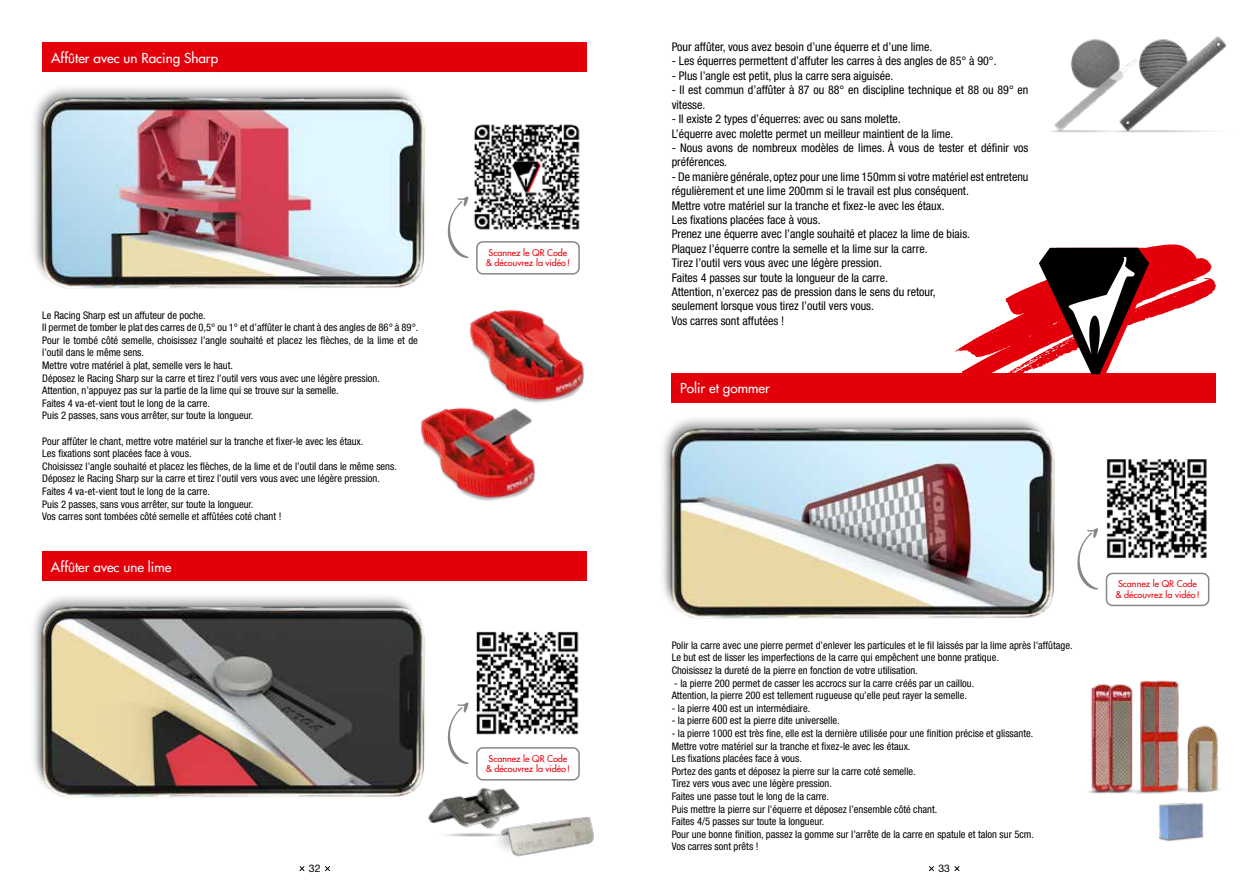
<style>
.page{position:relative;width:1259px;height:893px;background:#fff}
.page>*{position:absolute;margin:0;border:0;box-sizing:border-box;transform-origin:0 0}
.t1{font:500 13.5px "Futura";color:#fff}
.t2{font:condensed 12px/14.4px "Helvetica Neue LT Std";color:#000}
.t3{font:condensed 10.5px/12.6px "Helvetica Neue LT Std";color:#000}
.t4{font:10.5px "Helvetica Neue LT Std";color:#000}
.t5{font:500 9px/10.8px "Futura";color:#e3000b;text-align:center}
</style>
<div class="page">
<svg style="left:299px;top:866px;width:6px;height:5px"></svg>
<svg style="left:929px;top:866px;width:5px;height:5px"></svg>
<svg style="left:325px;top:866px;width:5px;height:5px"></svg>
<svg style="left:954px;top:866px;width:6px;height:5px"></svg>
<div style="left:42px;top:552px;width:545px;height:29px;background:#e3000b"></div>
<div style="left:671px;top:373px;width:545px;height:30px;background:#e3000b"></div>
<img style="left:33px;top:596px;width:415px;height:202px">
<div style="left:43px;top:43px;width:544px;height:29px;background:#e3000b"></div>
<img style="left:33px;top:64px;width:415px;height:225px">
<img style="left:662px;top:418px;width:393px;height:201px">
<img style="left:468px;top:124px;width:112px;height:106px">
<img style="left:468px;top:631px;width:111px;height:104px">
<img style="left:1106px;top:459px;width:101px;height:100px">
<svg style="left:448px;top:196px;width:20px;height:62px"></svg>
<svg style="left:448px;top:702px;width:20px;height:62px"></svg>
<svg style="left:1077px;top:528px;width:21px;height:62px"></svg>
<div style="left:476px;top:241px;width:104px;height:34px;border:2px solid #868786;border-radius:6px"></div>
<div style="left:476px;top:747px;width:104px;height:34px;border:2px solid #868786;border-radius:6px"></div>
<div style="left:1105px;top:573px;width:104px;height:33px;border:2px solid #868786;border-radius:6px"></div>
<img style="left:1088px;top:680px;width:130px;height:114px">
<img style="left:1128px;top:774px;width:93px;height:67px">
<img style="left:410px;top:772px;width:128px;height:65px">
<img style="left:481px;top:817px;width:113px;height:40px">
<img style="left:1175px;top:36px;width:52px;height:96px">
<img style="left:1051px;top:39px;width:124px;height:94px">
<img style="left:420px;top:407px;width:115px;height:94px">
<img style="left:466px;top:309px;width:118px;height:100px">
<svg style="left:955px;top:244px;width:261px;height:131px"></svg>
<p class="t1" style="left:51px;top:49px;width:169px">Affûter avec un Racing Sharp</p>
<p class="t3" style="left:42px;top:308px;width:378px">Le Racing Sharp est un affuteur de poche.<br>Il permet de tomber le plat des carres de 0,5° ou 1° et d’affûter le chant à des angles de 86° à 89°.<br>Pour le tombé côté semelle, choisissez l’angle souhaité et placez les flèches, de la lime et de l’outil dans le même sens.<br>Mettre votre matériel à plat, semelle vers le haut.<br>Déposez le Racing Sharp sur la carre et tirez l’outil vers vous avec une légère pression.<br>Attention, n’appuyez pas sur la partie de la lime qui se trouve sur la semelle.<br>Faites 4 va-et-vient tout le long de la carre.<br>Puis 2 passes, sans vous arrêter, sur toute la longueur.</p>
<p class="t3" style="left:42px;top:434px;width:356px">Pour affûter le chant, mettre votre matériel sur la tranche et fixer-le avec les étaux.<br>Les fixations sont placées face à vous.<br>Choisissez l’angle souhaité et placez les flèches, de la lime et de l’outil dans le même sens.<br>Déposez le Racing Sharp sur la carre et tirez l’outil vers vous avec une légère pression.<br>Faites 4 va-et-vient tout le long de la carre.<br>Puis 2 passes, sans vous arrêter, sur toute la longueur.<br>Vos carres sont tombées côté semelle et affûtées coté chant !</p>
<p class="t1" style="left:51px;top:558px;width:122px">Affûter avec une lime</p>
<p class="t5" style="left:486px;top:247px;width:86px">Scannez le QR Code &amp; découvrez la vidéo!</p>
<p class="t5" style="left:486px;top:753px;width:86px">Scannez le QR Code &amp; découvrez la vidéo!</p>
<p class="t2" style="left:671px;top:40px;width:262px">Pour affûter, vous avez besoin d’une équerre et d’une lime.</p>
<p class="t2" style="left:671px;top:54px;width:326px">- Les équerres permettent d’affuter les carres à des angles de 85° à 90°.</p>
<p class="t2" style="left:671px;top:68px;width:223px">- Plus l’angle est petit, plus la carre sera aiguisée.</p>
<p class="t2" style="left:671px;top:83px;width:358px">- Il est commun d’affûter à 87 ou 88° en discipline technique et 88 ou 89° en vitesse.</p>
<p class="t2" style="left:671px;top:112px;width:283px">- Il existe 2 types d’équerres: avec ou sans molette.<br>L’équerre avec molette permet un meilleur maintient de la lime.</p>
<p class="t2" style="left:671px;top:140px;width:358px">- Nous avons de nombreux modèles de limes. À vous de tester et définir vos préférences.</p>
<p class="t2" style="left:671px;top:169px;width:358px">- De manière générale, optez pour une lime 150mm si votre matériel est entretenu régulièrement et une lime 200mm si le travail est plus conséquent.<br>Mettre votre matériel sur la tranche et fixez-le avec les étaux.<br>Les fixations placées face à vous.<br>Prenez une équerre avec l’angle souhaité et placez la lime de biais.<br>Plaquez l’équerre contre la semelle et la lime sur la carre.<br>Tirez l’outil vers vous avec une légère pression.<br>Faites 4 passes sur toute la longueur de la carre.<br>Attention, n’exercez pas de pression dans le sens du retour,<br>seulement lorsque vous tirez l’outil vers vous.<br>Vos carres sont affutées !</p>
<p class="t1" style="left:680px;top:380px;width:91px">Polir et gommer</p>
<p class="t3" style="left:671px;top:639px;width:402px">Polir la carre avec une pierre permet d’enlever les particules et le fil laissés par la lime après l’affûtage.<br>Le but est de lisser les imperfections de la carre qui empêchent une bonne pratique.<br>Choisissez la dureté de la pierre en fonction de votre utilisation.</p>
<p class="t3" style="left:671px;top:677px;width:304px">- la pierre 200 permet de casser les accrocs sur la carre créés par un caillou.<br>Attention, la pierre 200 est tellement rugueuse qu’elle peut rayer la semelle.</p>
<p class="t3" style="left:671px;top:702px;width:140px">- la pierre 400 est un intermédiaire.</p>
<p class="t3" style="left:671px;top:714px;width:170px">- la pierre 600 est la pierre dite universelle.</p>
<p class="t3" style="left:671px;top:727px;width:364px">- la pierre 1000 est très fine, elle est la dernière utilisée pour une finition précise et glissante.<br>Mettre votre matériel sur la tranche et fixez-le avec les étaux.<br>Les fixations placées face à vous.<br>Portez des gants et déposez la pierre sur la carre coté semelle.<br>Tirez vers vous avec une légère pression.<br>Faites une passe tout le long de la carre.<br>Puis mettre la pierre sur l’équerre et déposez l’ensemble côté chant.<br>Faites 4/5 passes sur toute la longueur.<br>Pour une bonne finition, passez la gomme sur l’arrête de la carre en spatule et talon sur 5cm.<br>Vos carres sont prêts !</p>
<p class="t4" style="left:309px;top:862px;width:13px">32</p>
<p class="t4" style="left:938px;top:862px;width:13px">33</p>
<p class="t5" style="left:1115px;top:578px;width:86px">Scannez le QR Code &amp; découvrez la vidéo!</p>
</div>
